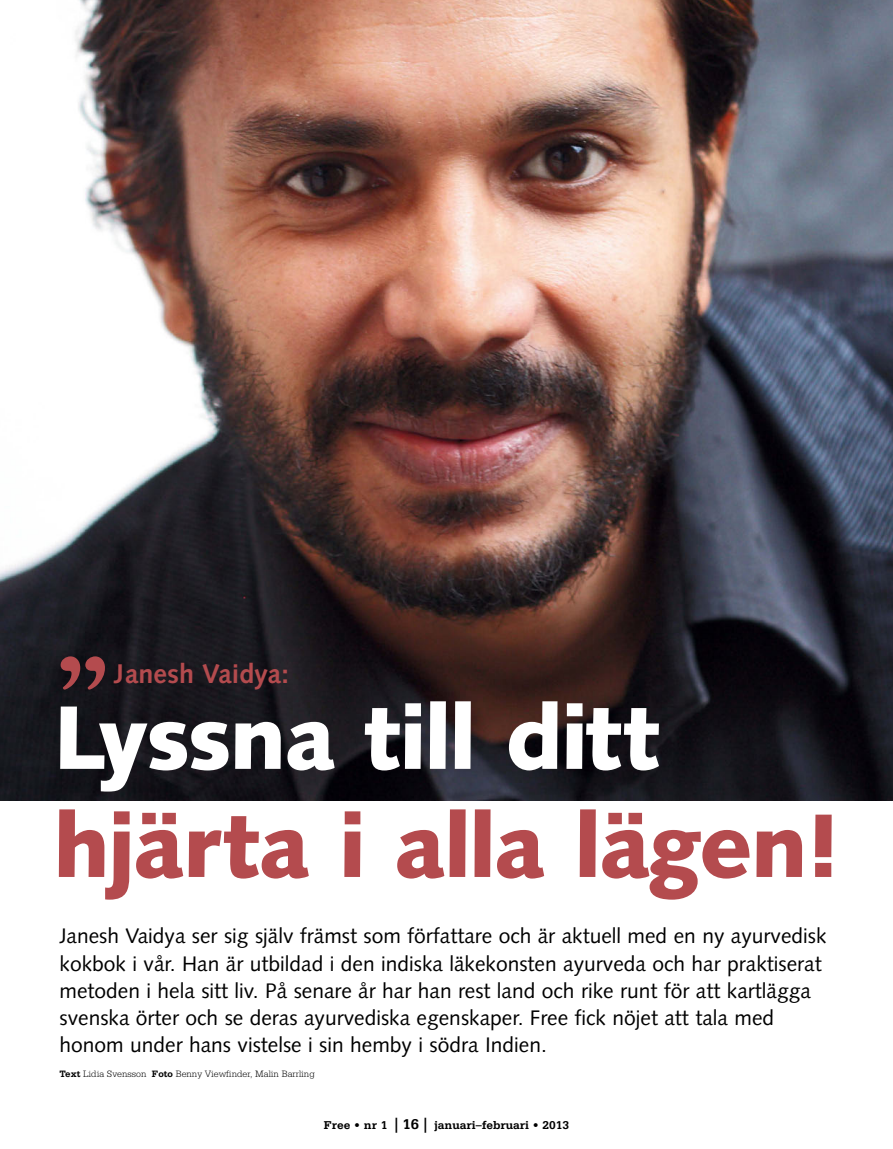
<style>
.page{position:relative;width:893px;height:1149px;background:#fff}
.page>*{position:absolute;margin:0;border:0;box-sizing:border-box;transform-origin:0 0}
.t1{font:700 145.5px "Eidetic Neo";color:#b44b4e}
.t2{font:900 90px/108px "Syntax";letter-spacing:-.02em;color:#b44b4e}
.t3{font:700 27px "Syntax";color:#b44b4e}
.t4{font:21px/27px "Syntax";color:#000}
.t5{font:700 12px "Serifa";color:#000}
.t6{font:300 9.75px "Serifa";color:#000}
.s1{color:#fff}
.s2{font-weight:700}
.s3{font-size:15px}
</style>
<div class="page">
<img style="left:0;top:0;width:893px;height:799px">
<p class="t1" style="left:55px;top:618px;width:58px">”</p>
<p class="t3" style="left:115px;top:662px;width:176px">Janesh Vaidya:</p>
<p class="t2" style="left:53px;top:692px;width:789px"><span class="s1">Lyssna till ditt </span>hjärta i alla lägen!</p>
<p class="t4" style="left:60px;top:924px;width:769px">Janesh Vaidya ser sig själv främst som författare och är aktuell med en ny ayurvedisk kokbok i vår. Han är utbildad i den indiska läkekonsten ayurveda och har praktiserat metoden i hela sitt liv. På senare år har han rest land och rike runt för att kartlägga svenska örter och se deras ayurvediska egenskaper. Free fick nöjet att tala med honom under hans vistelse i sin hemby i södra Indien.</p>
<p class="t6" style="left:60px;top:1070px;width:257px"><span class="s2">Text</span> Lidia Svensson <span class="s2">Foto</span> Benny Viewfinder, Malin Barrling</p>
<p class="t5" style="left:324px;top:1121px;width:247px">Free • nr 1 <span class="s3">| 16 |</span> januari–februari • 2013</p>
</div>
